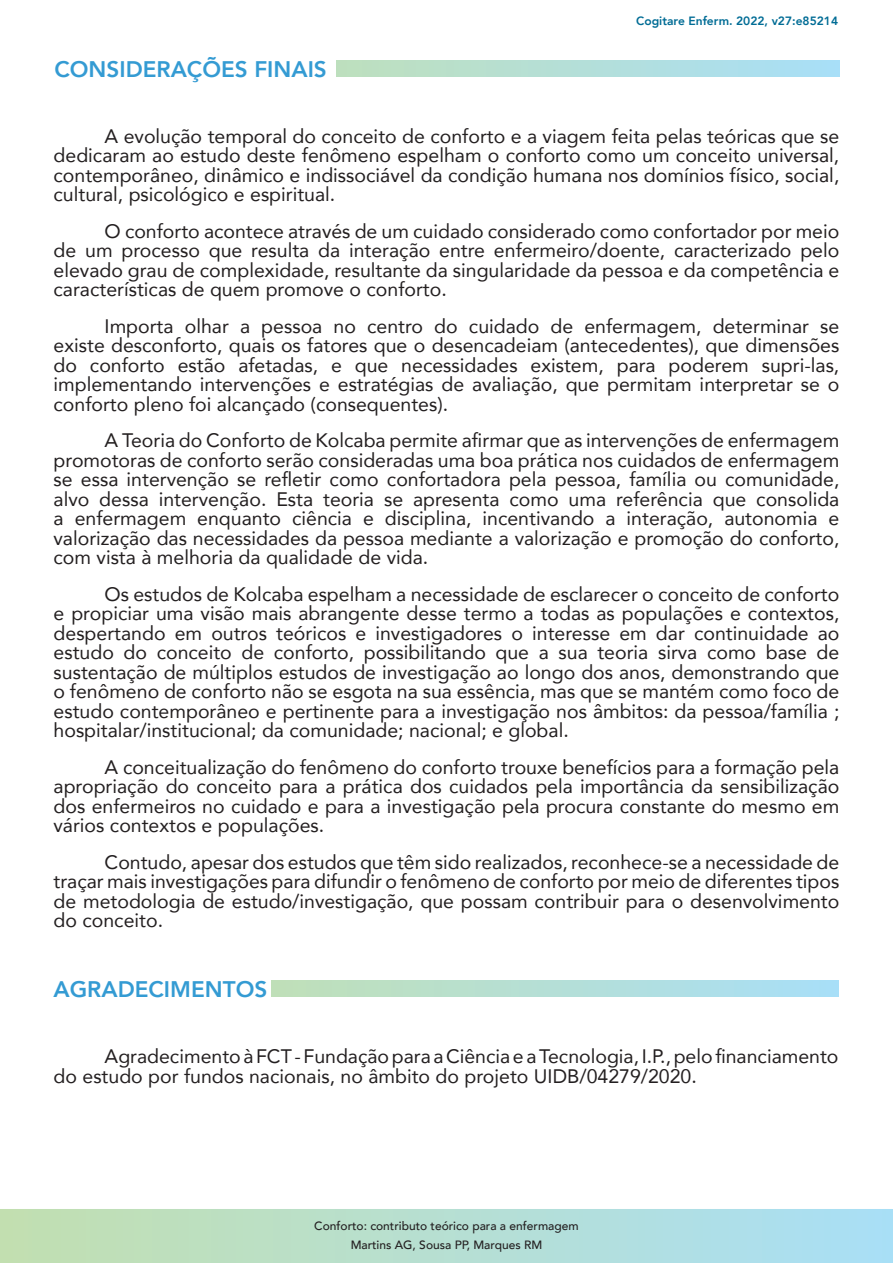
<style>
.page{position:relative;width:893px;height:1263px;background:#fff}
.page>*{position:absolute;margin:0;border:0;box-sizing:border-box;transform-origin:0 0}
.t1{font:800 22.5px "Avenir";color:#349bd3}
.TEXTO{font:19.5px/19.5px "Avenir";color:#231f20;text-align:justify}
.t2{font:500 12px/18.6px "Avenir";color:#231f20;text-align:center}
.t3{font:800 12px "Avenir";color:#006c95}
</style>
<div class="page">
<svg style="left:0;top:1209px;width:893px;height:54px;background:#b6dfd2"></svg>
<div style="left:336px;top:60px;width:503px;height:17px;background:linear-gradient(to right,#bee0bd,#a8dff7)"></div>
<div style="left:272px;top:980px;width:566px;height:17px;background:linear-gradient(to right,#c0e0b8,#a9dff7)"></div>
<p class="t1" style="left:54px;top:48px;width:274px">CONSIDERAÇÕES FINAIS</p>
<p class="t3" style="left:636px;top:10px;width:203px">Cogitare Enferm. 2022, v27:e85214</p>
<p class="TEXTO" style="left:54px;top:126px;width:787px;text-indent:51px">A evolução temporal do conceito de conforto e a viagem feita pelas teóricas que se dedicaram ao estudo deste fenômeno espelham o conforto como um conceito universal, contemporâneo, dinâmico e indissociável da condição humana nos domínios físico, social, cultural, psicológico e espiritual.</p>
<p class="TEXTO" style="left:54px;top:221px;width:787px;text-indent:51px">O conforto acontece através de um cuidado considerado como confortador por meio de um processo que resulta da interação entre enfermeiro/doente, caracterizado pelo elevado grau de complexidade, resultante da singularidade da pessoa e da competência e características de quem promove o conforto.</p>
<p class="TEXTO" style="left:54px;top:316px;width:787px;text-indent:51px">Importa olhar a pessoa no centro do cuidado de enfermagem, determinar se existe desconforto, quais os fatores que o desencadeiam (antecedentes), que dimensões do conforto estão afetadas, e que necessidades existem, para poderem supri-las, implementando intervenções e estratégias de avaliação, que permitam interpretar se o conforto pleno foi alcançado (consequentes).</p>
<p class="TEXTO" style="left:54px;top:430px;width:787px;text-indent:51px">A Teoria do Conforto de Kolcaba permite afirmar que as intervenções de enfermagem promotoras de conforto serão consideradas uma boa prática nos cuidados de enfermagem se essa intervenção se refletir como confortadora pela pessoa, família ou comunidade, alvo dessa intervenção. Esta teoria se apresenta como uma referência que consolida a enfermagem enquanto ciência e disciplina, incentivando a interação, autonomia e valorização das necessidades da pessoa mediante a valorização e promoção do conforto, com vista à melhoria da qualidade de vida.</p>
<p class="TEXTO" style="left:54px;top:584px;width:787px;text-indent:51px">Os estudos de Kolcaba espelham a necessidade de esclarecer o conceito de conforto e propiciar uma visão mais abrangente desse termo a todas as populações e contextos, despertando em outros teóricos e investigadores o interesse em dar continuidade ao estudo do conceito de conforto, possibilitando que a sua teoria sirva como base de sustentação de múltiplos estudos de investigação ao longo dos anos, demonstrando que o fenômeno de conforto não se esgota na sua essência, mas que se mantém como foco de estudo contemporâneo e pertinente para a investigação nos âmbitos: da pessoa/família ; hospitalar/institucional; da comunidade; nacional; e global.</p>
<p class="TEXTO" style="left:54px;top:757px;width:787px;text-indent:51px">A conceitualização do fenômeno do conforto trouxe benefícios para a formação pela apropriação do conceito para a prática dos cuidados pela importância da sensibilização dos enfermeiros no cuidado e para a investigação pela procura constante do mesmo em vários contextos e populações.</p>
<p class="TEXTO" style="left:54px;top:852px;width:787px;text-indent:51px">Contudo, apesar dos estudos que têm sido realizados, reconhece-se a necessidade de traçar mais investigações para difundir o fenômeno de conforto por meio de diferentes tipos de metodologia de estudo/investigação, que possam contribuir para o desenvolvimento do conceito.</p>
<p class="t1" style="left:54px;top:968px;width:215px">AGRADECIMENTOS</p>
<p class="TEXTO" style="left:54px;top:1046px;width:786px;text-indent:51px">Agradecimento à FCT - Fundação para a Ciência e a Tecnologia, I.P., pelo financiamento do estudo por fundos nacionais, no âmbito do projeto UIDB/04279/2020.</p>
<p class="t2" style="left:314px;top:1216px;width:266px">Conforto: contributo teórico para a enfermagem<br>Martins AG, Sousa PP, Marques RM</p>
</div>
